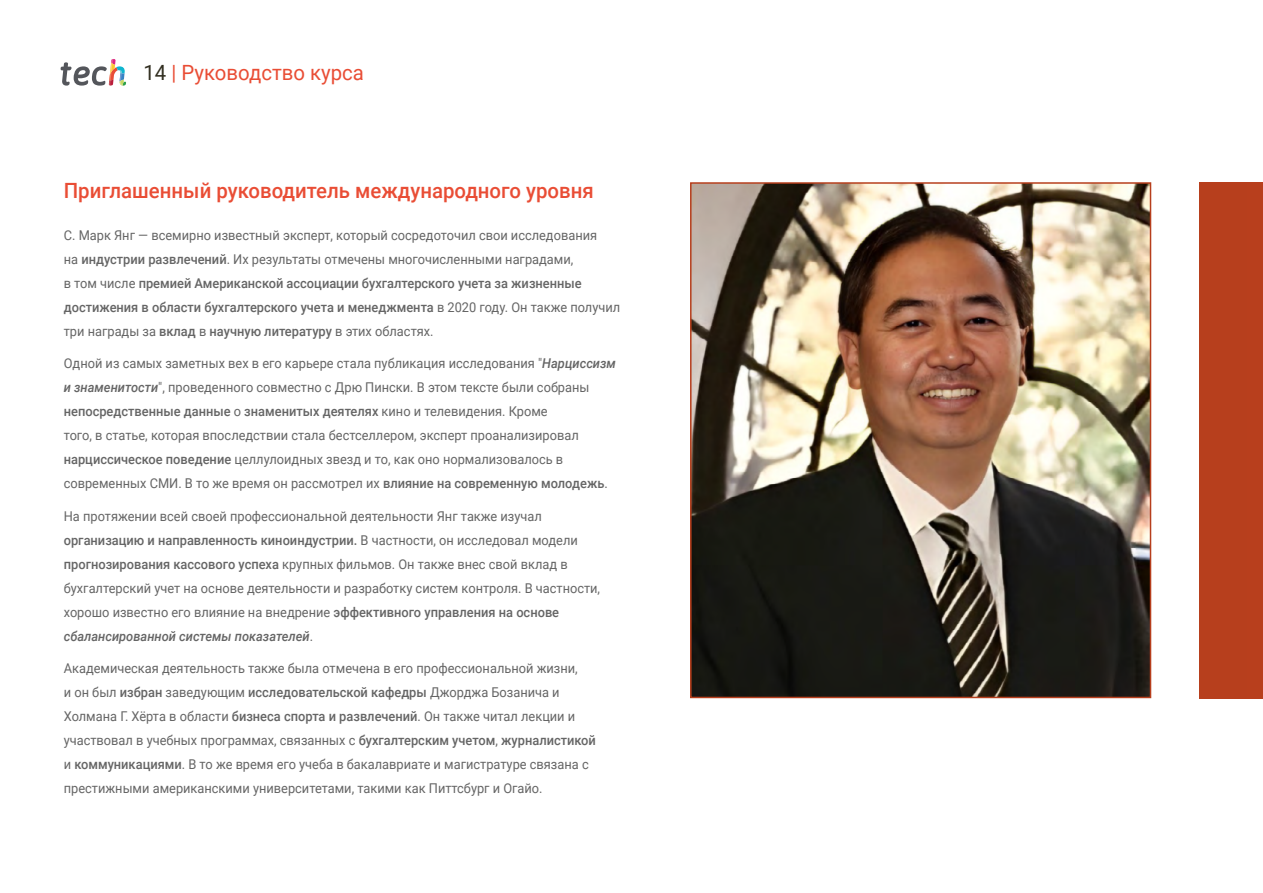
<style>
.page{position:relative;width:1263px;height:893px;background:#fff}
.page>*{position:absolute;margin:0;border:0;box-sizing:border-box;transform-origin:0 0}
.t1{font:500 21px "Roboto";color:#e94d35}
.t2{font:21px "Roboto";color:#e94d35}
.t3{font:13.5px/24px "Roboto";color:#656565;scale:.95 1}
.s1{color:#312e20}
.s2{font-weight:500}
.s3{font-weight:500;font-style:italic}
</style>
<div class="page">
<div style="left:1199px;top:182px;width:64px;height:516px;background:#b73f1d"></div>
<img style="left:693px;top:185px;width:455px;height:510px">
<div style="left:690px;top:182px;width:461px;height:516px;border:2px solid #b73f1d"></div>
<svg style="left:61px;top:59px;width:65px;height:27px"></svg>
<h1 class="t2" style="left:144px;top:57px;width:222px"><span class="s1">14</span> | Руководство курса</h1>
<h1 class="t1" style="left:64px;top:176px;width:531px">Приглашенный руководитель международного уровня</h1>
<p class="t3" style="left:64px;top:222px;width:587px">С. Марк Янг — всемирно известный эксперт, который сосредоточил свои исследования<br>на <span class="s2">индустрии развлечений</span>. Их результаты отмечены многочисленными наградами,<br>в том числе <span class="s2">премией Американской ассоциации бухгалтерского учета за жизненные достижения в области бухгалтерского учета и менеджмента</span> в 2020 году. Он также получил три награды за <span class="s2">вклад</span> в <span class="s2">научную литературу</span> в этих областях.</p>
<p class="t3" style="left:64px;top:351px;width:583px">Одной из самых заметных вех в его карьере стала публикация исследования "<span class="s3">Нарциссизм и знаменитости</span>", проведенного совместно с Дрю Пински. В этом тексте были собраны <span class="s2">непосредственные данные</span> о <span class="s2">знаменитых деятелях</span> кино и телевидения. Кроме<br>того, в статье, которая впоследствии стала бестселлером, эксперт проанализировал <span class="s2">нарциссическое поведение</span> целлулоидных звезд и то, как оно нормализовалось в современных СМИ. В то же время он рассмотрел их <span class="s2">влияние на современную молодежь</span>.</p>
<p class="t3" style="left:64px;top:503px;width:566px">На протяжении всей своей профессиональной деятельности Янг также изучал <span class="s2">организацию и направленность киноиндустрии.</span> В частности, он исследовал модели <span class="s2">прогнозирования кассового успеха</span> крупных фильмов. Он также внес свой вклад в бухгалтерский учет на основе деятельности и разработку систем контроля. В частности, хорошо известно его влияние на внедрение <span class="s2">эффективного управления на основе </span><span class="s3">сбалансированной системы показателей</span>.</p>
<p class="t3" style="left:64px;top:656px;width:562px">Академическая деятельность также была отмечена в его профессиональной жизни,<br>и он был <span class="s2">избран</span> заведующим <span class="s2">исследовательской кафедры</span> Джорджа Бозанича и Холмана Г. Хёрта в области <span class="s2">бизнеса спорта и развлечений</span>. Он также читал лекции и участвовал в учебных программах, связанных с <span class="s2">бухгалтерским учетом</span>, <span class="s2">журналистикой </span>и <span class="s2">коммуникациями</span>. В то же время его учеба в бакалавриате и магистратуре связана с престижными американскими университетами, такими как Питтсбург и Огайо.</p>
</div>
